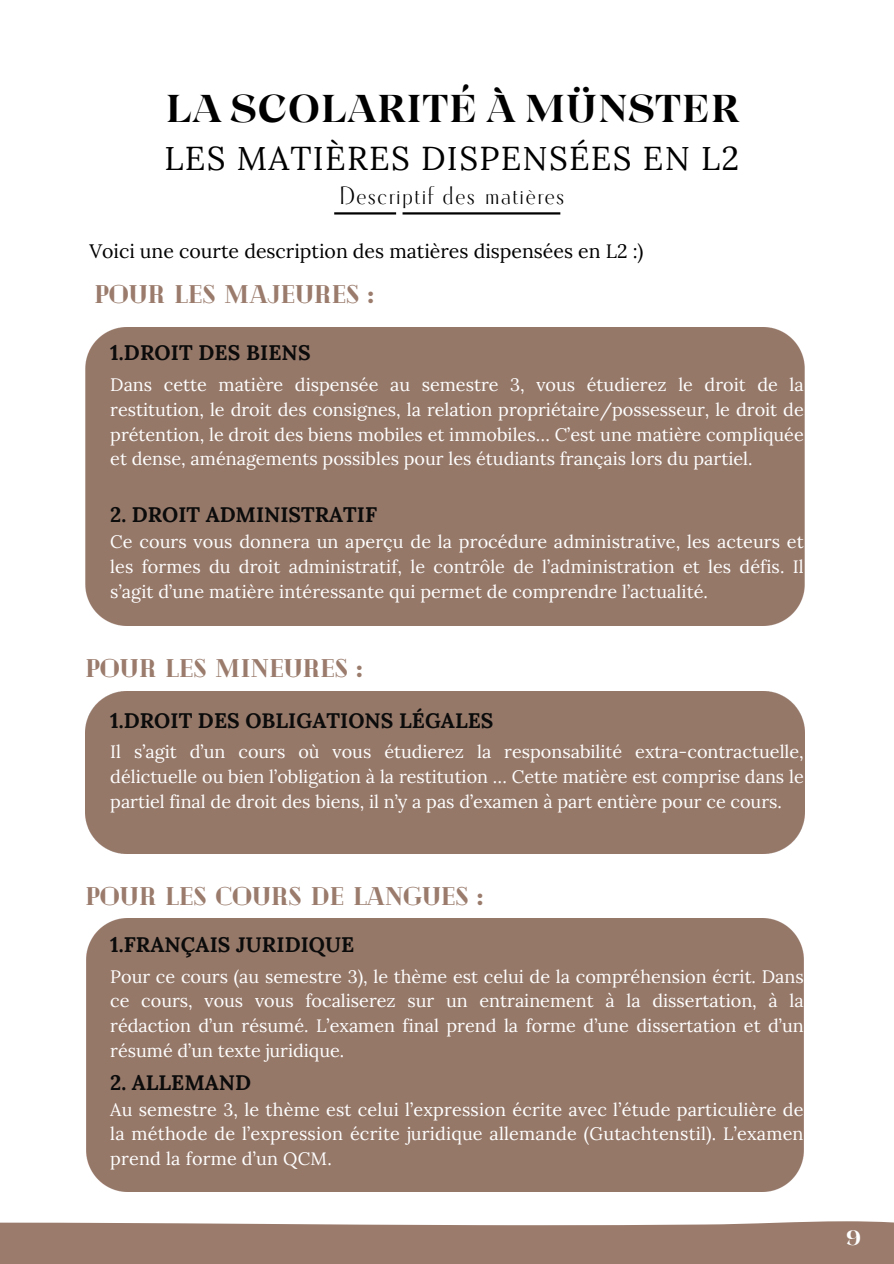
<style>
.page{position:relative;width:894px;height:1264px;background:#fff}
.page>*{position:absolute;margin:0;border:0;box-sizing:border-box;transform-origin:0 0}
.t1{font:38.55px "Grand Cru Bold M";color:#000}
.t2{font:33px "Lora";letter-spacing:.04em;color:#000}
.t3{font:900 25.5px "Cheque";color:#9a7b6c}
.t4{font:24px "Cotoris";letter-spacing:.04em;color:#000}
.t5{font:700 21px "Lora";letter-spacing:.005em;color:#0b0b0b}
.t6{font:21px "Grand Cru Bold M";color:#fefefe}
.t7{font:19.5px "Lora";color:#000}
.t8{font:18px/24.8px "Lora";color:#fff;text-align:justify}
</style>
<div class="page">
<svg style="left:0;top:1221px;width:893px;height:42px;background:#a08375"></svg>
<div style="left:85px;top:691px;width:719px;height:162px;background:#967869"></div>
<div style="left:86px;top:918px;width:718px;height:273px;background:#967869"></div>
<div style="left:85px;top:327px;width:719px;height:298px;background:#967869"></div>
<svg style="left:334px;top:212px;width:226px;height:2px"></svg>
<h1 class="t1" style="left:166px;top:83px;width:575px">LA SCOLARITÉ À MÜNSTER</h1>
<h1 class="t2" style="left:164px;top:137px;width:576px">LES MATIÈRES DISPENSÉES EN L2</h1>
<h1 class="t4" style="left:339px;top:182px;width:226px">Descriptif des matières</h1>
<p class="t7" style="left:89px;top:238px;width:555px">Voici une courte description des matières dispensées en L2 :)</p>
<p class="t3" style="left:94px;top:278px;width:281px">POUR LES MAJEURES :</p>
<p class="t5" style="left:110px;top:339px;width:202px">1.DROIT DES BIENS</p>
<h4 class="t8" style="left:110px;top:372px;width:694px">Dans cette matière dispensée au semestre 3, vous étudierez le droit de la restitution, le droit des consignes, la relation propriétaire/possesseur, le droit de prétention, le droit des biens mobiles et immobiles… C’est une matière compliquée et dense, aménagements possibles pour les étudiants français lors du partiel.</h4>
<p class="t5" style="left:110px;top:501px;width:268px">2. DROIT ADMINISTRATIF</p>
<p class="t8" style="left:110px;top:529px;width:694px">Ce cours vous donnera un aperçu de la procédure administrative, les acteurs et les formes du droit administratif, le contrôle de l’administration et les défis. Il s’agit d’une matière intéressante qui permet de comprendre l’actualité.</p>
<h3 class="t3" style="left:85px;top:652px;width:278px">POUR LES MINEURES :</h3>
<p class="t5" style="left:110px;top:706px;width:384px">1.DROIT DES OBLIGATIONS LÉGALES</p>
<p class="t8" style="left:110px;top:739px;width:694px">Il s’agit d’un cours où vous étudierez la responsabilité extra-contractuelle, délictuelle ou bien l’obligation à la restitution … Cette matière est comprise dans le partiel final de droit des biens, il n’y a pas d’examen à part entière pour ce cours.</p>
<h4 class="t3" style="left:85px;top:879px;width:399px">POUR LES COURS DE LANGUES :</h4>
<h4 class="t5" style="left:110px;top:931px;width:245px">1.FRANÇAIS JURIDIQUE</h4>
<p class="t8" style="left:110px;top:963px;width:694px">Pour ce cours (au semestre 3), le thème est celui de la compréhension écrit. Dans ce cours, vous vous focaliserez sur un entrainement à la dissertation, à la rédaction d’un résumé. L’examen final prend la forme d’une dissertation et d’un résumé d’un texte juridique.</p>
<h5 class="t5" style="left:110px;top:1068px;width:142px">2. ALLEMAND</h5>
<h2 class="t8" style="left:110px;top:1096px;width:694px">Au semestre 3, le thème est celui l’expression écrite avec l’étude particulière de la méthode de l’expression écrite juridique allemande (Gutachtenstil). L’examen prend la forme d’un QCM.</h2>
<h3 class="t6" style="left:845px;top:1223px;width:17px">9</h3>
</div>
